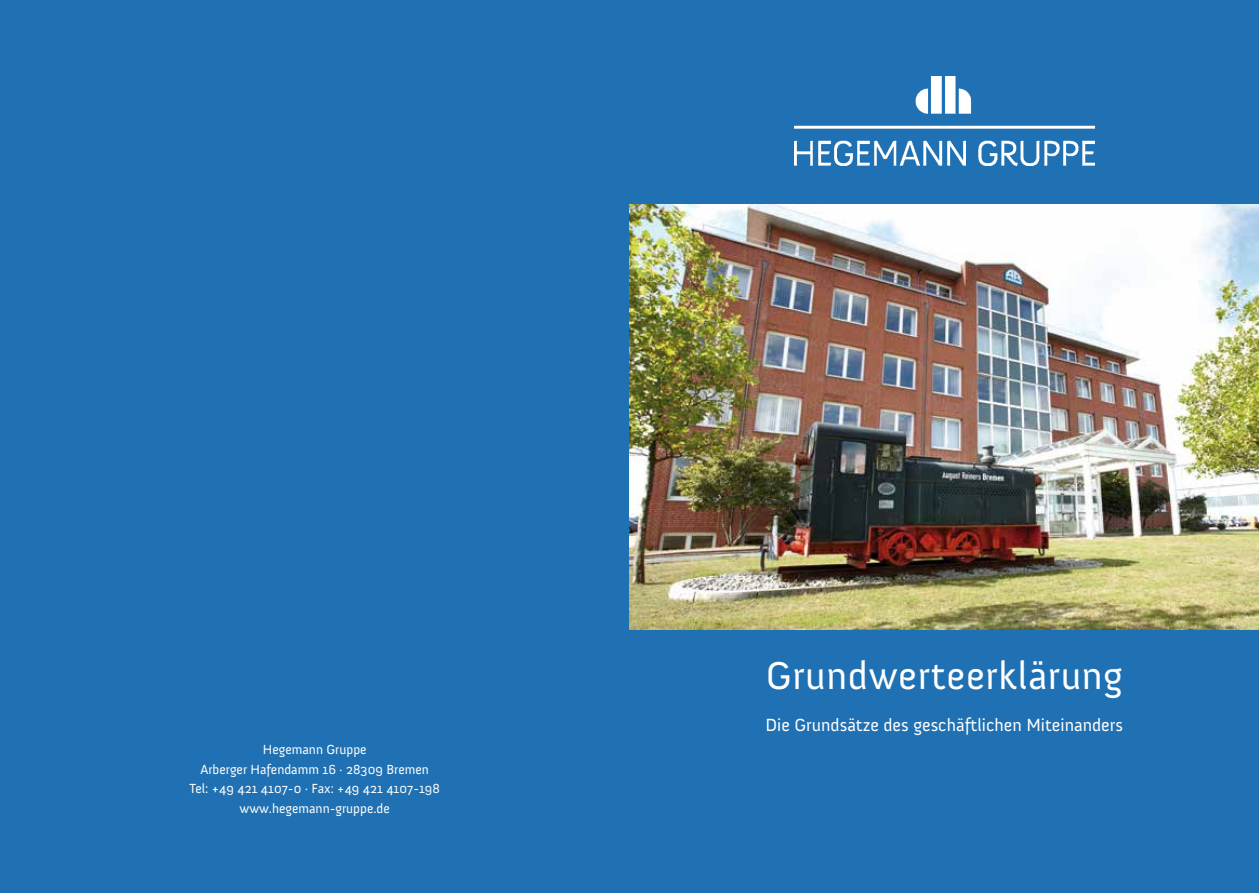
<style>
.page{position:relative;width:1259px;height:893px;background:#fff}
.page>*{position:absolute;margin:0;border:0;box-sizing:border-box;transform-origin:0 0}
.t1{font:39.75px "Anivers";letter-spacing:.015em;color:#fff}
.t2{font:18px "Anivers";color:#fff}
.t3{font:13.5px/19.5px "Anivers";color:#fff;text-align:center}
</style>
<div class="page">
<div style="left:629px;top:0;width:630px;height:893px;background:#2071b3"></div>
<div style="left:0;top:0;width:629px;height:893px;background:#2071b3"></div>
<img style="left:629px;top:204px;width:630px;height:425px">
<img style="left:794px;top:77px;width:300px;height:88px">
<p class="t3" style="left:189px;top:740px;width:252px">Hegemann Gruppe<br>Arberger Hafendamm 16 · 28309 Bremen<br>Tel: +49 421 4107-0 · Fax: +49 421 4107-198 www.hegemann-gruppe.de</p>
<h1 class="t1" style="left:766px;top:654px;width:358px">Grundwerteerklärung</h1>
<h2 class="t2" style="left:765px;top:715px;width:359px">Die Grundsätze des geschäftlichen Miteinanders</h2>
</div>
